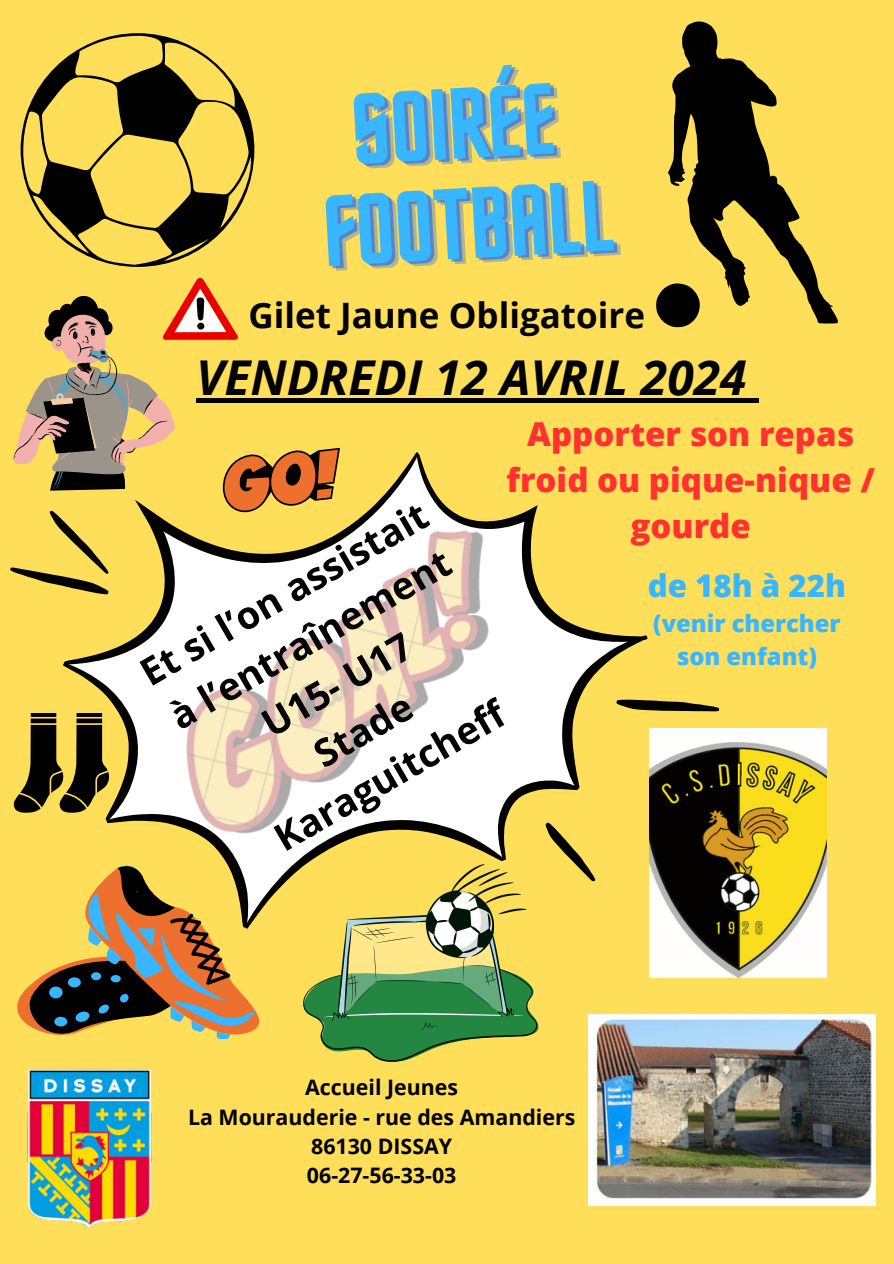
<style>
.page{position:relative;width:894px;height:1264px;background:#fff}
.page>*{position:absolute;margin:0;border:0;box-sizing:border-box;transform-origin:0 0}
.t1{font:101.25px "Horta";color:#38b6ff}
.t2{font:italic 700 48px "Open Sans";color:#000}
.t3{font:700 38.1px/52.5px "Open Sans";color:#000;text-align:center}
.t4{font:700 34.95px "Open Sans";color:#000}
.t5{font:800 33px/46.2px "Open Sans";color:#ff3131;text-align:center}
.t6{font:800 31.2px "Open Sans";color:#38b6ff}
.t7{font:800 23.7px/32.7px "Open Sans";color:#38b6ff;text-align:center}
.t8{font:700 21.3px "Open Sans";color:#000}
</style>
<div class="page">
<div style="left:0;top:0;width:893px;height:1263px;background:#ffde59"></div>
<svg style="left:33px;top:452px;width:615px;height:435px"></svg>
<svg style="left:615px;top:680px;width:104px;height:50px"></svg>
<img style="left:588px;top:1014px;width:287px;height:191px">
<img style="left:27px;top:1068px;width:125px;height:161px">
<img style="left:649px;top:728px;width:177px;height:249px">
<svg style="left:21px;top:33px;width:234px;height:234px"></svg>
<svg style="left:667px;top:22px;width:170px;height:301px"></svg>
<svg style="left:656px;top:283px;width:44px;height:44px"></svg>
<img style="left:138px;top:511px;width:416px;height:341px">
<svg style="left:302px;top:815px;width:293px;height:248px"></svg>
<svg style="left:17px;top:861px;width:264px;height:179px"></svg>
<svg style="left:29px;top:861px;width:225px;height:178px"></svg>
<div style="left:31px;top:718px;width:25px;height:5px;background:#000"></div>
<svg style="left:31px;top:713px;width:25px;height:4px"></svg>
<div style="left:76px;top:718px;width:26px;height:5px;background:#000"></div>
<svg style="left:77px;top:713px;width:25px;height:4px"></svg>
<svg style="left:14px;top:725px;width:95px;height:88px"></svg>
<svg style="left:10px;top:278px;width:330px;height:334px"></svg>
<div style="left:196px;top:398px;width:550px;height:5px;background:#000"></div>
<div style="left:746px;top:398px;width:13px;height:5px;background:#000"></div>
<p class="t1" style="left:349px;top:87px;width:205px;rotate:-3deg">SOIRÉE</p>
<h3 class="t1" style="left:321px;top:189px;width:292px;rotate:-3deg">FOOTBALL</h3>
<p class="t4" style="left:248px;top:291px;width:398px">Gilet Jaune Obligatoire</p>
<p class="t2" style="left:196px;top:344px;width:552px">VENDREDI 12 AVRIL 2024</p>
<p class="t5" style="left:506px;top:410px;width:370px">Apporter son repas froid ou pique-nique / gourde</p>
<h2 class="t3" style="left:129px;top:651px;width:327px;rotate:-30deg">Et si l’on assistait à l’entraînement<br>U15- U17<br>Stade<br>Karaguitcheff</h2>
<h4 class="t6" style="left:647px;top:564px;width:200px">de 18h à 22h</h4>
<p class="t7" style="left:653px;top:606px;width:189px">(venir chercher son enfant)</p>
<p class="t8" style="left:305px;top:1072px;width:154px">Accueil Jeunes</p>
<h1 class="t8" style="left:188px;top:1101px;width:388px">La Mourauderie - rue des Amandiers</h1>
<p class="t8" style="left:311px;top:1130px;width:142px">86130 DISSAY</p>
<p class="t8" style="left:307px;top:1160px;width:151px">06-27-56-33-03</p>
</div>
